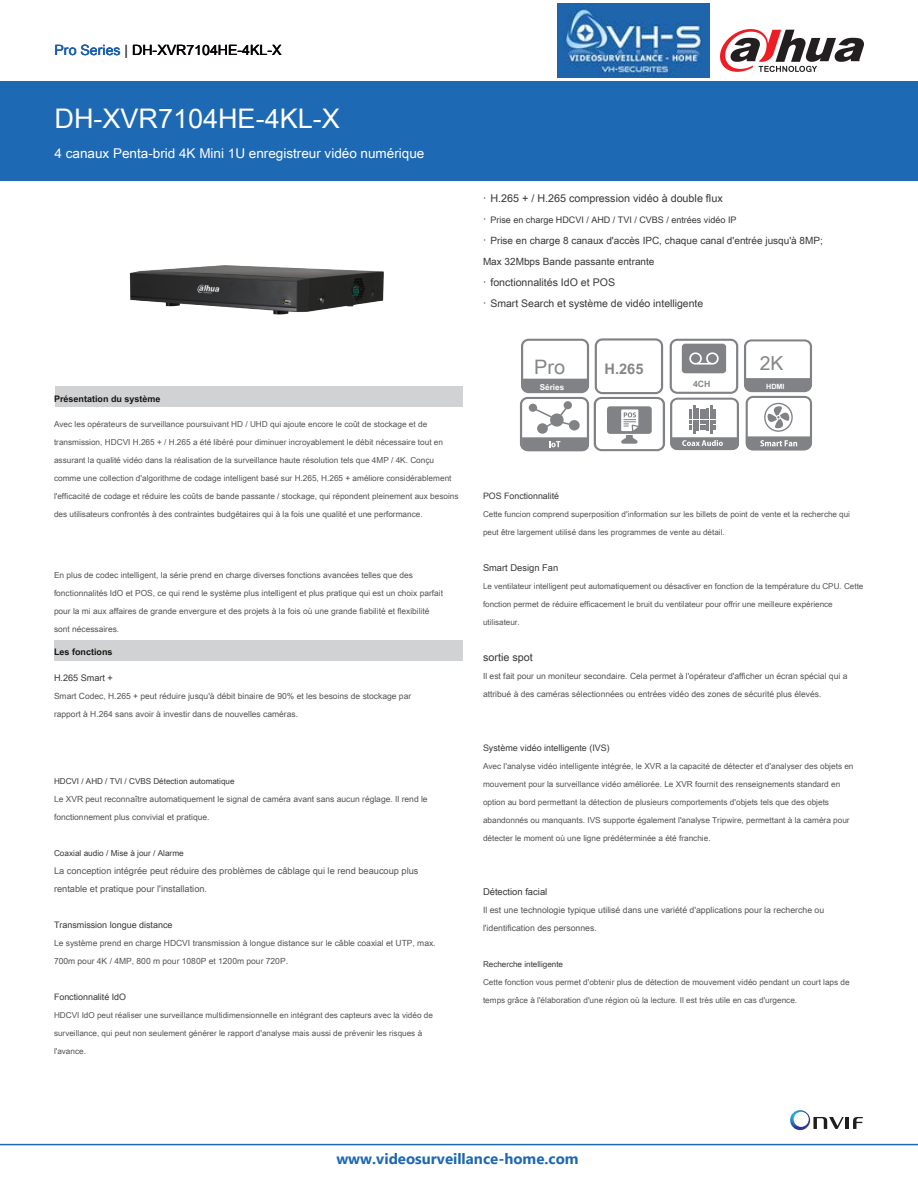
<style>
.page{position:relative;width:918px;height:1188px;background:#fff}
.page>*{position:absolute;margin:0;border:0;box-sizing:border-box;transform-origin:0 0}
.t1{font:27px "Arial Unicode MS";color:#fff}
.t2{font:19.95px "Arial Unicode MS";color:#868685}
.t3{font:19.35px "Arial Unicode MS";color:#868685}
.t4{font:700 15px "Segoe UI";color:#1e68b3}
.t5{font:700 14.55px "Arial Unicode MS";color:#868685}
.t6{font:14.1px "Arial Unicode MS";color:#040100}
.t7{font:13.5px "Arial Unicode MS";color:#fff}
.t8{font:10.8px "Arial Unicode MS";color:#383837}
.t9{font:10.65px "Arial Unicode MS";color:#383837}
.t10{font:10.5px "Arial Unicode MS";color:#383837}
.t11{font:10.05px/21px "Arial Unicode MS";color:#383837}
.t12{font:9.45px "Arial Unicode MS";color:#383837}
.t13{font:9.3px/18px "Arial Unicode MS";color:#545453}
.t14{font:9.3px "Arial Unicode MS";color:#383837}
.t15{font:9.15px "Arial Unicode MS";color:#383837}
.t16{font:9px "Arial Unicode MS";color:#383837}
.t17{font:700 9px "Arial Unicode MS";color:#171615}
.t18{font:8.85px "Arial Unicode MS";color:#383837}
.t19{font:8.7px/18px "Arial Unicode MS";color:#545453}
.t20{font:700 8.7px "Arial Unicode MS";color:#868685}
.t21{font:8.55px/18px "Arial Unicode MS";color:#545453}
.t22{font:8.4px/18px "Arial Unicode MS";color:#545453}
.t23{font:8.25px/18px "Arial Unicode MS";color:#545453}
.t24{font:8.25px "Arial Unicode MS";color:#383837}
.t25{font:8.1px "Arial Unicode MS";color:#545453}
.t26{font:8.1px "Arial Unicode MS";color:#383837}
.t27{font:700 8.1px "Arial Unicode MS";color:#fff}
.t28{font:700 7.2px "Arial Unicode MS";color:#fff}
.s1{color:#1a5eac}
.s2{color:#616060}
.s3{font-size:11.1px}
</style>
<div class="page">
<div style="left:54px;top:641px;width:408px;height:20px;background:#d1d2d4"></div>
<div style="left:0;top:81px;width:918px;height:100px;background:#1e69b4"></div>
<hr style="left:0;top:1144px;width:918px;height:1px;background:#1e69b4">
<hr style="left:845px;top:1117px;width:4px;height:12px;background:#201d1e">
<svg style="left:853px;top:1117px;width:10px;height:12px"></svg>
<svg style="left:790px;top:1110px;width:54px;height:20px"></svg>
<svg style="left:720px;top:29px;width:144px;height:43px"></svg>
<img style="left:129px;top:265px;width:255px;height:50px">
<svg style="left:520px;top:338px;width:292px;height:113px"></svg>
<div style="left:55px;top:386px;width:408px;height:21px;background:#d1d2d4"></div>
<img style="left:558px;top:4px;width:152px;height:73px">
<h3 class="t6" style="left:55px;top:40px;width:229px"><span class="s1">Pro Series</span> <span class="s2">|</span> DH-XVR7104HE-4KL-X</h3>
<h1 class="t1" style="left:55px;top:99px;width:287px">DH-XVR7104HE-4KL-X</h1>
<h3 class="t7" style="left:55px;top:144px;width:371px">4 canaux Penta-brid 4K Mini 1U enregistreur vidéo numérique</h3>
<p class="t17" style="left:54px;top:393px;width:108px">Présentation du système</p>
<p class="t23" style="left:54px;top:415px;width:406px">Avec les opérateurs de surveillance poursuivant HD / UHD qui ajoute encore le coût de stockage et de transmission, HDCVI H.265 + / H.265 a été libéré pour diminuer incroyablement le débit nécessaire tout en assurant la qualité vidéo dans la réalisation de la surveillance haute résolution tels que 4MP / 4K. Conçu comme une collection d'algorithme de codage intelligent basé sur H.265, H.265 + améliore considérablement l'efficacité de codage et réduire les coûts de bande passante / stockage, qui répondent pleinement aux besoins des utilisateurs confrontés à des contraintes budgétaires qui à la fois une qualité et une performance.</p>
<p class="t22" style="left:54px;top:565px;width:391px">En plus de codec intelligent, la série prend en charge diverses fonctions avancées telles que des fonctionnalités IdO et POS, ce qui rend le système plus intelligent et plus pratique qui est un choix parfait pour la mi aux affaires de grande envergure et des projets à la fois où une grande fiabilité et flexibilité sont nécessaires.</p>
<p class="t17" style="left:54px;top:645px;width:60px">Les fonctions</p>
<p class="t15" style="left:54px;top:671px;width:60px">H.265 Smart +</p>
<p class="t21" style="left:54px;top:686px;width:359px">Smart Codec, H.265 + peut réduire jusqu'à débit binaire de 90% et les besoins de stockage par rapport à H.264 sans avoir à investir dans de nouvelles caméras.</p>
<p class="t26" style="left:54px;top:775px;width:182px">HDCVI / AHD / TVI / CVBS Détection automatique</p>
<p class="t21" style="left:54px;top:790px;width:375px">Le XVR peut reconnaître automatiquement le signal de caméra avant sans aucun réglage. Il rend le fonctionnement plus convivial et pratique.</p>
<p class="t24" style="left:54px;top:847px;width:131px">Coaxial audio / Mise à jour / Alarme</p>
<p class="t13" style="left:54px;top:861px;width:366px">La conception intégrée peut réduire des problèmes de câblage qui le rend beaucoup plus rentable et pratique pour l'installation.</p>
<p class="t16" style="left:54px;top:918px;width:120px">Transmission longue distance</p>
<p class="t21" style="left:54px;top:934px;width:383px">Le système prend en charge HDCVI transmission à longue distance sur le câble coaxial et UTP, max.<br>700m pour 4K / 4MP, 800 m pour 1080P et 1200m pour 720P.</p>
<p class="t18" style="left:54px;top:991px;width:74px">Fonctionnalité IdO</p>
<p class="t25" style="left:54px;top:1009px;width:380px">HDCVI IdO peut réaliser une surveillance multidimensionnelle en intégrant des capteurs avec la vidéo de</p>
<p class="t25" style="left:54px;top:1027px;width:370px">surveillance, qui peut non seulement générer le rapport d'analyse mais aussi de prévenir les risques à</p>
<p class="t25" style="left:54px;top:1045px;width:33px">l'avance.</p>
<h3 class="t8" style="left:483px;top:191px;width:241px"><span class="s3">·</span> H.265 + / H.265 compression vidéo à double flux</h3>
<p class="t16" style="left:483px;top:213px;width:255px"><span class="s3">·</span> Prise en charge HDCVI / AHD / TVI / CVBS / entrées vidéo IP</p>
<p class="t11" style="left:483px;top:230px;width:341px"><span class="s3">·</span> Prise en charge 8 canaux d'accès IPC, chaque canal d'entrée jusqu'à 8MP;<br>Max 32Mbps Bande passante entrante</p>
<p class="t9" style="left:483px;top:275px;width:134px"><span class="s3">·</span> fonctionnalités IdO et POS</p>
<p class="t10" style="left:483px;top:296px;width:222px"><span class="s3">·</span> Smart Search et système de vidéo intelligente</p>
<h2 class="t2" style="left:534px;top:352px;width:32px">Pro</h2>
<h3 class="t3" style="left:760px;top:349px;width:25px">2K</h3>
<p class="t20" style="left:693px;top:378px;width:19px">4CH</p>
<p class="t28" style="left:766px;top:381px;width:20px">HDMI</p>
<h3 class="t5" style="left:605px;top:358px;width:40px">H.265</h3>
<p class="t27" style="left:540px;top:381px;width:26px">Séries</p>
<p class="t18" style="left:483px;top:490px;width:78px">POS Fonctionnalité</p>
<p class="t25" style="left:483px;top:509px;width:369px">Cette funcion comprend superposition d'information sur les billets de point de vente et la recherche qui</p>
<p class="t25" style="left:483px;top:527px;width:243px">peut être largement utilisé dans les programmes de vente au détail.</p>
<p class="t14" style="left:483px;top:561px;width:77px">Smart Design Fan</p>
<p class="t25" style="left:483px;top:581px;width:382px">Le ventilateur intelligent peut automatiquement ou désactiver en fonction de la température du CPU. Cette</p>
<p class="t25" style="left:483px;top:599px;width:351px">fonction permet de réduire efficacement le bruit du ventilateur pour offrir une meilleure expérience</p>
<p class="t25" style="left:483px;top:617px;width:38px">utilisateur.</p>
<h3 class="t8" style="left:483px;top:650px;width:51px">sortie spot</h3>
<p class="t21" style="left:483px;top:667px;width:366px">Il est fait pour un moniteur secondaire. Cela permet à l'opérateur d'afficher un écran spécial qui a attribué à des caméras sélectionnées ou entrées vidéo des zones de sécurité plus élevés.</p>
<p class="t16" style="left:483px;top:742px;width:128px">Système vidéo intelligente (IVS)</p>
<p class="t23" style="left:483px;top:757px;width:372px">Avec l'analyse vidéo intelligente intégrée, le XVR a la capacité de détecter et d'analyser des objets en mouvement pour la surveillance vidéo améliorée. Le XVR fournit des renseignements standard en option au bord permettant la détection de plusieurs comportements d'objets tels que des objets abandonnés ou manquants. IVS supporte également l'analyse Tripwire, permettant à la caméra pour détecter le moment où une ligne prédéterminée a été franchie.</p>
<p class="t12" style="left:483px;top:885px;width:66px">Détection facial</p>
<p class="t19" style="left:483px;top:901px;width:343px">Il est une technologie typique utilisé dans une variété d'applications pour la recherche ou l'identification des personnes.</p>
<p class="t26" style="left:483px;top:959px;width:82px">Recherche intelligente</p>
<p class="t23" style="left:483px;top:973px;width:368px">Cette fonction vous permet d'obtenir plus de détection de mouvement vidéo pendant un court laps de temps grâce à l'élaboration d'une région où la lecture. Il est très utile en cas d'urgence.</p>
<h3 class="t4" style="left:336px;top:1144px;width:244px">www.videosurveillance-home.com</h3>
</div>
